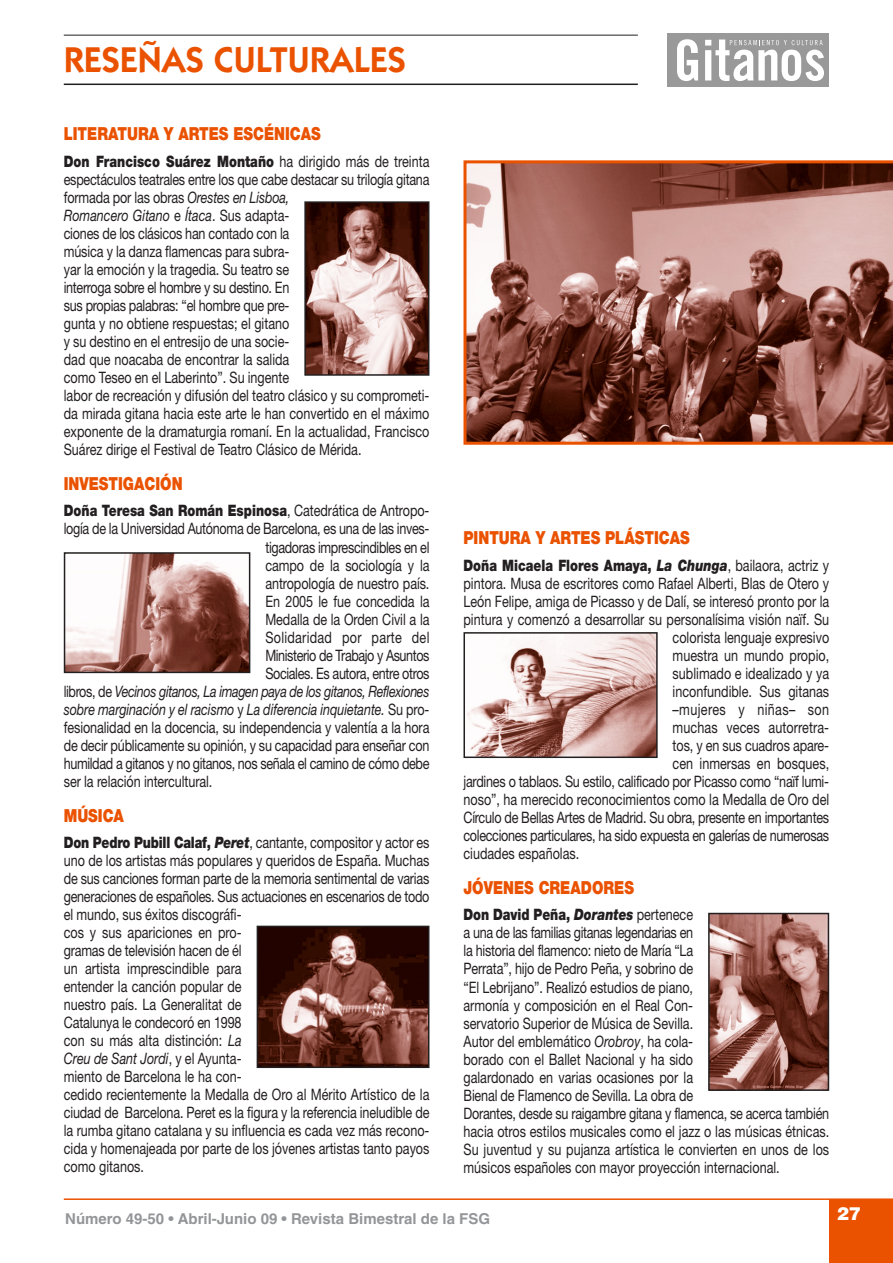
<style>
.page{position:relative;width:893px;height:1263px;background:#fff}
.page>*{position:absolute;margin:0;border:0;box-sizing:border-box;transform-origin:0 0}
.t1{font:600 36px "Itc Kabel";color:#ea5200}
.t2{font:900 18px "Helvetica Neue";color:#ea5200;scale:.8 1}
.t3{font:900 18px "Helvetica";color:#fff}
.t4{font:15.75px/18px "Helvetica Neue";color:#231f20;scale:.8 1}
.t5{font:15.75px "Helvetica Neue";letter-spacing:-.02em;color:#231f20;scale:.8 1}
.t6{font:15.75px "Helvetica Neue";letter-spacing:-.025em;color:#231f20;scale:.8 1}
.t7{font:15.75px "Helvetica Neue";letter-spacing:-.03em;color:#231f20;scale:.8 1}
.t8{font:900 15.75px "Helvetica Neue";color:#231f20;scale:.8 1}
.t9{font:italic 15.75px "Helvetica Neue";letter-spacing:-.03em;color:#231f20;scale:.8 1}
.t10{font:italic 15.75px "Helvetica Neue";letter-spacing:-.005em;color:#231f20;scale:.8 1}
.t11{font:15.75px "Helvetica Neue";letter-spacing:-.035em;color:#231f20;scale:.8 1}
.t12{font:15.75px "Helvetica Neue";letter-spacing:.02em;color:#231f20;scale:.8 1}
.t13{font:15.75px "Helvetica Neue";letter-spacing:.03em;color:#231f20;scale:.8 1}
.t14{font:700 15px "Helvetica";color:#939598}
.s1{font-weight:900}
.s2{font-style:italic}
.s3{font-weight:400}
.s4{font-style:normal}
.s5{font-weight:900;font-style:italic}
</style>
<div class="page">
<div style="left:667px;top:33px;width:162px;height:54px;background:#999"></div>
<svg style="left:677px;top:39px;width:21px;height:42px"></svg>
<svg style="left:705px;top:40px;width:119px;height:41px"></svg>
<hr style="left:64px;top:84px;width:574px;height:1px;background:#231f20">
<hr style="left:64px;top:35px;width:574px;height:1px;background:#231f20">
<div style="left:829px;top:1199px;width:64px;height:64px;background:#ea5200"></div>
<hr style="left:64px;top:1198px;width:829px;height:2px;background:#ea5200">
<svg style="left:463px;top:160px;width:430px;height:285px;background:#976256"></svg>
<img style="left:307px;top:204px;width:119px;height:169px">
<div style="left:304px;top:201px;width:125px;height:175px;border:2px solid #231f20"></div>
<img style="left:67px;top:555px;width:180px;height:115px">
<div style="left:64px;top:552px;width:186px;height:121px;border:2px solid #231f20"></div>
<img style="left:260px;top:929px;width:166px;height:136px">
<div style="left:257px;top:926px;width:172px;height:142px;border:2px solid #231f20"></div>
<img style="left:467px;top:635px;width:188px;height:120px">
<div style="left:463px;top:632px;width:195px;height:126px;border:2px solid #231f20"></div>
<img style="left:711px;top:916px;width:115px;height:172px">
<div style="left:708px;top:913px;width:121px;height:178px;border:2px solid #231f20"></div>
<h1 class="t1" style="left:64px;top:48px;width:344px">RESEÑAS CULTURALES</h1>
<p class="t2" style="left:64px;top:128px;width:323px">LITERATURA Y ARTES ESCÉNICAS</p>
<p class="t4" style="left:64px;top:154px;width:459px"><span class="s1">Don Francisco Suárez Montaño</span> ha dirigido más de treinta espectáculos teatrales entre los que cabe destacar su trilogía gitana formada por las obras <span class="s2">Orestes en Lisboa,<br>Romancero Gitano</span> e <span class="s2">Ítaca</span>. Sus adapta-<br>ciones de los clásicos han contado con la<br>música y la danza flamencas para subra-<br>yar la emoción y la tragedia. Su teatro se<br>interroga sobre el hombre y su destino. En<br>sus propias palabras: “el hombre que pre-<br>gunta y no obtiene respuestas; el gitano<br>y su destino en el entresijo de una socie-<br>dad que noacaba de encontrar la salida<br>como Teseo en el Laberinto”. Su ingente<br>labor de recreación y difusión del teatro clásico y su comprometi&shy;da mirada gitana hacia este arte le han convertido en el máximo exponente de la dramaturgia romaní. En la actualidad, Francisco Suárez dirige el Festival de Teatro Clásico de Mérida.</p>
<p class="t2" style="left:64px;top:477px;width:150px">INVESTIGACIÓN</p>
<p class="t8" style="left:64px;top:505px;width:459px">Doña Teresa San Román Espinosa<span class="s3">, Catedrática de Antropo-</span></p>
<p class="t6" style="left:64px;top:523px;width:459px">logía de la Universidad Autónoma de Barcelona, es una de las inves-</p>
<p class="t7" style="left:265px;top:541px;width:207px">tigadoras imprescindibles en el</p>
<p class="t4" style="left:265px;top:557px;width:207px">campo de la sociología y la</p>
<p class="t4" style="left:265px;top:575px;width:207px">antropología de nuestro país.</p>
<p class="t4" style="left:265px;top:593px;width:207px">En 2005 le fue concedida la</p>
<p class="t4" style="left:265px;top:611px;width:207px">Medalla de la Orden Civil a la</p>
<p class="t12" style="left:265px;top:631px;width:207px">Solidaridad por parte del</p>
<p class="t11" style="left:265px;top:649px;width:207px">Ministerio de Trabajo y Asuntos</p>
<p class="t7" style="left:265px;top:667px;width:207px">Sociales. Es autora, entre otros</p>
<p class="t9" style="left:64px;top:685px;width:459px"><span class="s4">libros, de</span> Vecinos gitanos, La imagen paya de los gitanos, Reflexiones</p>
<p class="t10" style="left:64px;top:703px;width:459px">sobre marginación y el racismo <span class="s4">y</span> La diferencia inquietante. <span class="s4">Su pro-</span></p>
<p class="t4" style="left:64px;top:719px;width:459px">fesionalidad en la docencia, su independencia y valentía a la hora</p>
<p class="t4" style="left:64px;top:737px;width:459px">de decir públicamente su opinión, y su capacidad para enseñar con</p>
<p class="t7" style="left:64px;top:757px;width:459px">humildad a gitanos y no gitanos, nos señala el camino de cómo debe</p>
<p class="t4" style="left:64px;top:773px;width:187px">ser la relación intercultural.</p>
<p class="t2" style="left:64px;top:809px;width:77px">MÚSICA</p>
<p class="t4" style="left:64px;top:835px;width:459px"><span class="s1">Don Pedro Pubill Calaf,</span> <span class="s5">Peret</span>, cantante, compositor y actor es uno de los artistas más populares y queridos de España. Muchas de sus canciones forman parte de la memoria sentimental de varias generaciones de españoles. Sus actuaciones en escenarios de todo el mundo, sus éxitos discográfi-<br>cos y sus apariciones en pro-<br>gramas de televisión hacen de él<br>un artista imprescindible para<br>entender la canción popular de<br>nuestro país. La Generalitat de<br>Catalunya le condecoró en 1998<br>con su más alta distinción: <span class="s2">La<br>Creu de Sant Jordi</span>, y el Ayunta-<br>miento de Barcelona le ha con-<br>cedido recientemente la Medalla de Oro al Mérito Artístico de la ciudad de Barcelona. Peret es la figura y la referencia ineludible de la rumba gitano catalana y su influencia es cada vez más recono&shy;cida y homenajeada por parte de los jóvenes artistas tanto payos como gitanos.</p>
<p class="t2" style="left:463px;top:531px;width:284px">PINTURA Y ARTES PLÁSTICAS</p>
<p class="t8" style="left:463px;top:560px;width:459px">Doña Micaela Flores Amaya, <span class="s2">La Chunga</span><span class="s3">, bailaora, actriz y</span></p>
<p class="t4" style="left:463px;top:576px;width:459px">pintora. Musa de escritores como Rafael Alberti, Blas de Otero y</p>
<p class="t4" style="left:463px;top:594px;width:459px">León Felipe, amiga de Picasso y de Dalí, se interesó pronto por la</p>
<p class="t4" style="left:463px;top:612px;width:459px">pintura y comenzó a desarrollar su personalísima visión naïf. Su</p>
<p class="t4" style="left:673px;top:630px;width:197px">colorista lenguaje expresivo</p>
<p class="t4" style="left:673px;top:648px;width:197px">muestra un mundo propio,</p>
<p class="t4" style="left:673px;top:666px;width:197px">sublimado e idealizado y ya</p>
<p class="t4" style="left:673px;top:684px;width:197px">inconfundible. Sus gitanas</p>
<p class="t13" style="left:673px;top:704px;width:197px">–mujeres y niñas– son</p>
<p class="t4" style="left:673px;top:720px;width:197px">muchas veces autorretra-</p>
<p class="t4" style="left:673px;top:738px;width:197px">tos, y en sus cuadros apare-</p>
<p class="t4" style="left:673px;top:756px;width:197px">cen inmersas en bosques,</p>
<p class="t5" style="left:463px;top:776px;width:458px">jardines o tablaos. Su estilo, calificado por Picasso como “naïf lumi-</p>
<p class="t4" style="left:463px;top:792px;width:459px">noso”, ha merecido reconocimientos como la Medalla de Oro del</p>
<p class="t5" style="left:463px;top:812px;width:459px">Círculo de Bellas Artes de Madrid. Su obra, presente en importantes</p>
<p class="t6" style="left:463px;top:830px;width:459px">colecciones particulares, ha sido expuesta en galerías de numerosas</p>
<p class="t4" style="left:463px;top:846px;width:146px">ciudades españolas.</p>
<p class="t2" style="left:463px;top:881px;width:215px">JÓVENES CREADORES</p>
<p class="t4" style="left:463px;top:907px;width:459px"><span class="s1">Don David Peña,</span> <span class="s5">Dorantes</span> pertenece<br>a una de las familias gitanas legendarias en<br>la historia del flamenco: nieto de María “La<br>Perrata”, hijo de Pedro Peña, y sobrino de<br>“El Lebrijano”. Realizó estudios de piano,<br>armonía y composición en el Real Con-<br>servatorio Superior de Música de Sevilla.<br>Autor del emblemático <span class="s2">Orobroy</span>, ha cola-<br>borado con el Ballet Nacional y ha sido<br>galardonado en varias ocasiones por la<br>Bienal de Flamenco de Sevilla. La obra de<br>Dorantes, desde su raigambre gitana y flamenca, se acerca también hacia otros estilos musicales como el jazz o las músicas étnicas.<br>Su juventud y su pujanza artística le convierten en unos de los músicos españoles con mayor proyección internacional.</p>
<p class="t14" style="left:65px;top:1213px;width:426px">Número 49-50 • Abril-Junio 09 • Revista Bimestral de la FSG</p>
<p class="t3" style="left:837px;top:1203px;width:26px">27</p>
</div>
